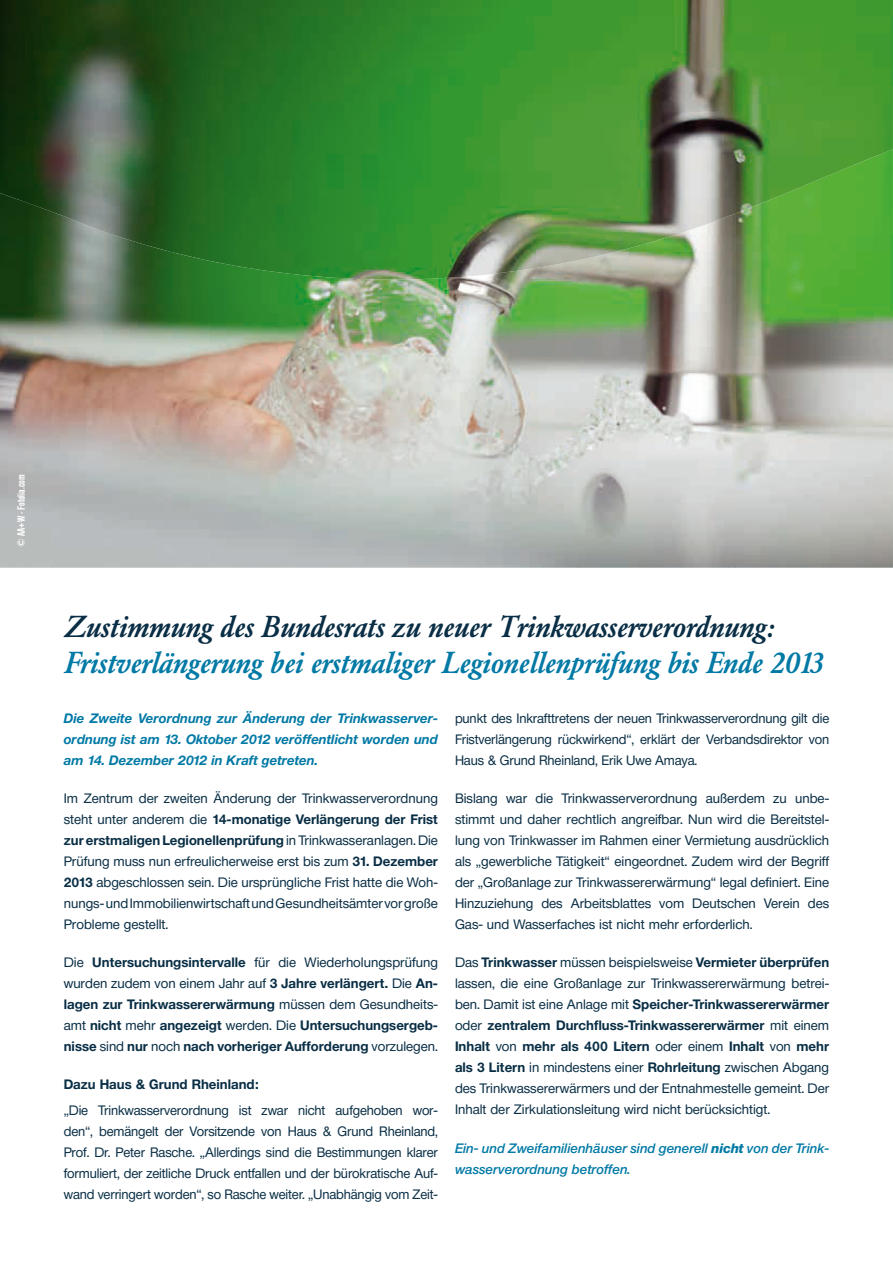
<style>
.page{position:relative;width:893px;height:1263px;background:#fff}
.page>*{position:absolute;margin:0;border:0;box-sizing:border-box;transform-origin:0 0}
.t1{font:italic 500 30px/36px "Garamond BQ";letter-spacing:-.01em;color:#0079a5}
.t2{font:13.5px/21px "Neue Helvetica BQ";color:#092e45;text-align:justify}
.t3{font:700 13.5px/21px "Neue Helvetica BQ";color:#092e45;text-align:justify}
.t4{font:italic 700 13.5px/21px "Neue Helvetica BQ";color:#0079a5;text-align:justify}
.t5{font:italic 500 13.5px/21px "Neue Helvetica BQ";color:#0079a5}
.t6{font:500 10.5px "Helvetica Con BQ";letter-spacing:-.01em;color:#fff}
.s1{color:#092e45}
.s2{font-weight:700}
.s3{font-weight:400}
.s4{font-weight:800}
</style>
<div class="page">
<img style="left:0;top:234px;width:52px;height:334px">
<img style="left:736px;top:187px;width:157px;height:381px">
<img style="left:52px;top:234px;width:157px;height:334px">
<img style="left:578px;top:234px;width:158px;height:334px">
<img style="left:209px;top:280px;width:369px;height:288px">
<img style="left:0;top:0;width:736px;height:234px">
<img style="left:735px;top:0;width:158px;height:187px">
<img style="left:735px;top:186px;width:68px;height:28px">
<img style="left:108px;top:233px;width:573px;height:47px">
<p class="t6" style="left:15px;top:547px;width:74px;rotate:-90deg">© AA+W - Fotolia.com</p>
<p class="t1" style="left:64px;top:609px;width:761px"><span class="s1">Zustimmung des Bundesrats zu neuer Trinkwasserverordnung:<br></span>Fristverlängerung bei erstmaliger Legionellenprüfung bis Ende 2013</p>
<p class="t4" style="left:64px;top:708px;width:376px">Die Zweite Verordnung zur Änderung der Trinkwasserver&shy;ordnung ist am 13. Oktober 2012 veröffentlicht worden und am 14. Dezember 2012 in Kraft getreten.</p>
<p class="t2" style="left:64px;top:788px;width:376px">Im Zentrum der zweiten Änderung der Trinkwasserverordnung steht unter anderem die <span class="s2">14-monatige Verlängerung der Frist zur erstmaligen Legionellenprüfung</span> in Trinkwasseranlagen. Die Prüfung muss nun erfreulicherweise erst bis zum <span class="s2">31. Dezember 2013</span> abgeschlossen sein. Die ursprüngliche Frist hatte die Woh&shy;nungs- und Immobilienwirtschaft und Gesundheitsämter vor große Probleme gestellt.</p>
<p class="t3" style="left:64px;top:952px;width:376px"><span class="s3">Die</span> Untersuchungsintervalle <span class="s3">für die Wiederholungsprüfung wurden zudem von einem Jahr auf</span> 3 Jahre verlängert. <span class="s3">Die</span> An&shy;lagen zur Trinkwassererwärmung <span class="s3">müssen dem Gesundheits&shy;amt</span> nicht <span class="s3">mehr</span> angezeigt <span class="s3">werden. Die</span> Untersuchungsergeb&shy;nisse <span class="s3">sind</span> nur <span class="s3">noch</span> nach vorheriger Aufforderung <span class="s3">vorzulegen.</span></p>
<p class="t2" style="left:64px;top:1072px;width:376px;line-height:25.2px"><span class="s2">Dazu Haus &amp; Grund Rheinland:<br></span>„Die Trinkwasserverordnung ist zwar nicht aufgehoben wor-</p>
<p class="t2" style="left:64px;top:1120px;width:376px">den“, bemängelt der Vorsitzende von Haus &amp; Grund Rheinland, Prof. Dr. Peter Rasche. „Allerdings sind die Bestimmungen klarer formuliert, der zeitliche Druck entfallen und der bürokratische Auf&shy;wand verringert worden“, so Rasche weiter. „Unabhängig vom Zeit-</p>
<p class="t2" style="left:455px;top:708px;width:376px">punkt des Inkrafttretens der neuen Trinkwasserverordnung gilt die Fristverlängerung rückwirkend“, erklärt der Verbandsdirektor von Haus &amp; Grund Rheinland, Erik Uwe Amaya.</p>
<p class="t2" style="left:455px;top:788px;width:376px">Bislang war die Trinkwasserverordnung außerdem zu unbe&shy;stimmt und daher rechtlich angreifbar. Nun wird die Bereitstel&shy;lung von Trinkwasser im Rahmen einer Vermietung ausdrücklich als „gewerbliche Tätigkeit“ eingeordnet. Zudem wird der Begriff der „Großanlage zur Trinkwassererwärmung“ legal definiert. Eine Hinzuziehung des Arbeitsblattes vom Deutschen Verein des Gas- und Wasserfaches ist nicht mehr erforderlich.</p>
<p class="t2" style="left:455px;top:952px;width:376px">Das <span class="s2">Trinkwasser</span> müssen beispielsweise <span class="s2">Vermieter überprüfen </span>lassen, die eine Großanlage zur Trinkwassererwärmung betrei&shy;ben. Damit ist eine Anlage mit <span class="s2">Speicher-Trinkwassererwärmer </span>oder <span class="s2">zentralem Durchfluss-Trinkwassererwärmer</span> mit einem <span class="s2">Inhalt</span> von <span class="s2">mehr als 400 Litern</span> oder einem <span class="s2">Inhalt</span> von <span class="s2">mehr als 3 Litern</span> in mindestens einer <span class="s2">Rohrleitung</span> zwischen Abgang des Trinkwassererwärmers und der Entnahmestelle gemeint. Der Inhalt der Zirkulationsleitung wird nicht berücksichtigt.</p>
<p class="t5" style="left:455px;top:1137px;width:376px">Ein- und Zweifamilienhäuser sind generell <span class="s4">nicht</span> von der Trink&shy;wasserverordnung betroffen.</p>
</div>
